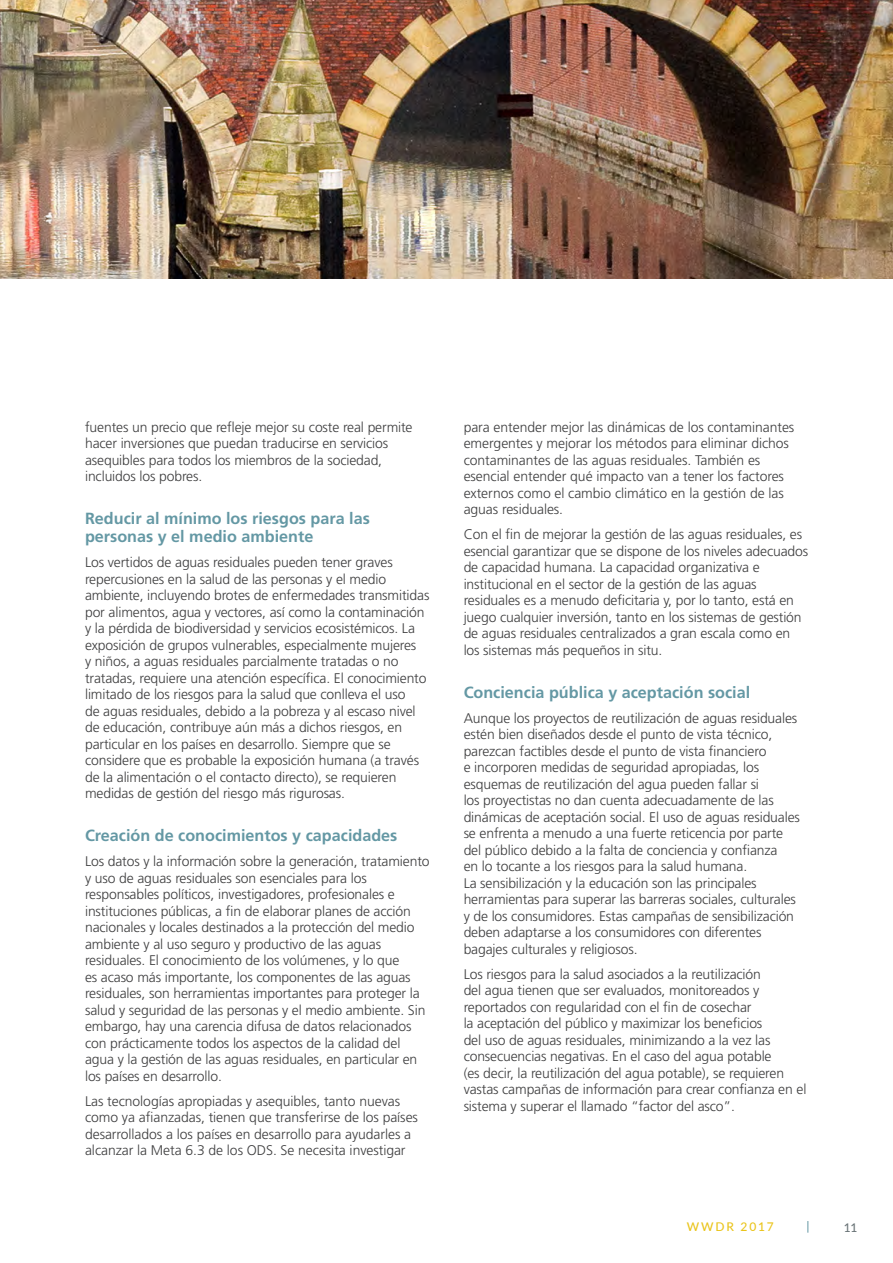
<style>
.page{position:relative;width:893px;height:1263px;background:#fff}
.page>*{position:absolute;margin:0;border:0;box-sizing:border-box;transform-origin:0 0}
.TITLE_intra_chapter{font:700 16.2px/18px "Frutiger LT Std";color:#6498a4}
.body_copy{font:300 13.95px/16.5px "Frutiger LT Std";letter-spacing:-.01em;color:#3e3e3f}
.t1{font:500 12px "Lato";letter-spacing:.15em;color:#eac41b}
.t2{font:500 12px "Lato";color:#6b7578}
</style>
<div class="page">
<svg style="left:807px;top:1221px;width:1px;height:12px"></svg>
<img style="left:0;top:0;width:893px;height:279px">
<p class="body_copy" style="left:85px;top:419px;width:329px">fuentes un precio que refleje mejor su coste real permite hacer inversiones que puedan traducirse en servicios asequibles para todos los miembros de la sociedad, incluidos los pobres.</p>
<p class="TITLE_intra_chapter" style="left:85px;top:510px;width:286px">Reducir al mínimo los riesgos para las personas y el medio ambiente</p>
<p class="body_copy" style="left:85px;top:554px;width:346px">Los vertidos de aguas residuales pueden tener graves repercusiones en la salud de las personas y el medio ambiente, incluyendo brotes de enfermedades transmitidas por alimentos, agua y vectores, así como la contaminación y la pérdida de biodiversidad y servicios ecosistémicos. La exposición de grupos vulnerables, especialmente mujeres<br>y niños, a aguas residuales parcialmente tratadas o no tratadas, requiere una atención específica. El conocimiento limitado de los riesgos para la salud que conlleva el uso<br>de aguas residuales, debido a la pobreza y al escaso nivel de educación, contribuye aún más a dichos riesgos, en particular en los países en desarrollo. Siempre que se considere que es probable la exposición humana (a través de la alimentación o el contacto directo), se requieren medidas de gestión del riesgo más rigurosas.</p>
<p class="TITLE_intra_chapter" style="left:85px;top:827px;width:314px">Creación de conocimientos y capacidades</p>
<p class="body_copy" style="left:85px;top:853px;width:346px">Los datos y la información sobre la generación, tratamiento y uso de aguas residuales son esenciales para los responsables políticos, investigadores, profesionales e instituciones públicas, a fin de elaborar planes de acción nacionales y locales destinados a la protección del medio ambiente y al uso seguro y productivo de las aguas residuales. El conocimiento de los volúmenes, y lo que<br>es acaso más importante, los componentes de las aguas residuales, son herramientas importantes para proteger la salud y seguridad de las personas y el medio ambiente. Sin embargo, hay una carencia difusa de datos relacionados con prácticamente todos los aspectos de la calidad del agua y la gestión de las aguas residuales, en particular en los países en desarrollo.</p>
<p class="body_copy" style="left:85px;top:1093px;width:334px">Las tecnologías apropiadas y asequibles, tanto nuevas como ya afianzadas, tienen que transferirse de los países desarrollados a los países en desarrollo para ayudarles a alcanzar la Meta 6.3 de los ODS. Se necesita investigar</p>
<p class="body_copy" style="left:464px;top:419px;width:332px">para entender mejor las dinámicas de los contaminantes emergentes y mejorar los métodos para eliminar dichos contaminantes de las aguas residuales. También es esencial entender qué impacto van a tener los factores externos como el cambio climático en la gestión de las aguas residuales.</p>
<p class="body_copy" style="left:464px;top:526px;width:346px">Con el fin de mejorar la gestión de las aguas residuales, es esencial garantizar que se dispone de los niveles adecuados de capacidad humana. La capacidad organizativa e institucional en el sector de la gestión de las aguas residuales es a menudo deficitaria y, por lo tanto, está en juego cualquier inversión, tanto en los sistemas de gestión de aguas residuales centralizados a gran escala como en los sistemas más pequeños in situ.</p>
<p class="TITLE_intra_chapter" style="left:464px;top:683px;width:288px">Conciencia pública y aceptación social</p>
<p class="body_copy" style="left:464px;top:710px;width:338px">Aunque los proyectos de reutilización de aguas residuales estén bien diseñados desde el punto de vista técnico, parezcan factibles desde el punto de vista financiero<br>e incorporen medidas de seguridad apropiadas, los esquemas de reutilización del agua pueden fallar si<br>los proyectistas no dan cuenta adecuadamente de las dinámicas de aceptación social. El uso de aguas residuales se enfrenta a menudo a una fuerte reticencia por parte del público debido a la falta de conciencia y confianza<br>en lo tocante a los riesgos para la salud humana.<br>La sensibilización y la educación son las principales herramientas para superar las barreras sociales, culturales y de los consumidores. Estas campañas de sensibilización deben adaptarse a los consumidores con diferentes bagajes culturales y religiosos.</p>
<p class="body_copy" style="left:464px;top:966px;width:344px">Los riesgos para la salud asociados a la reutilización<br>del agua tienen que ser evaluados, monitoreados y reportados con regularidad con el fin de cosechar<br>la aceptación del público y maximizar los beneficios<br>del uso de aguas residuales, minimizando a la vez las consecuencias negativas. En el caso del agua potable<br>(es decir, la reutilización del agua potable), se requieren vastas campañas de información para crear confianza en el sistema y superar el llamado “factor del asco”.</p>
<p class="t1" style="left:687px;top:1218px;width:88px">WWDR 2017</p>
<p class="t2" style="left:844px;top:1219px;width:15px">11</p>
</div>
